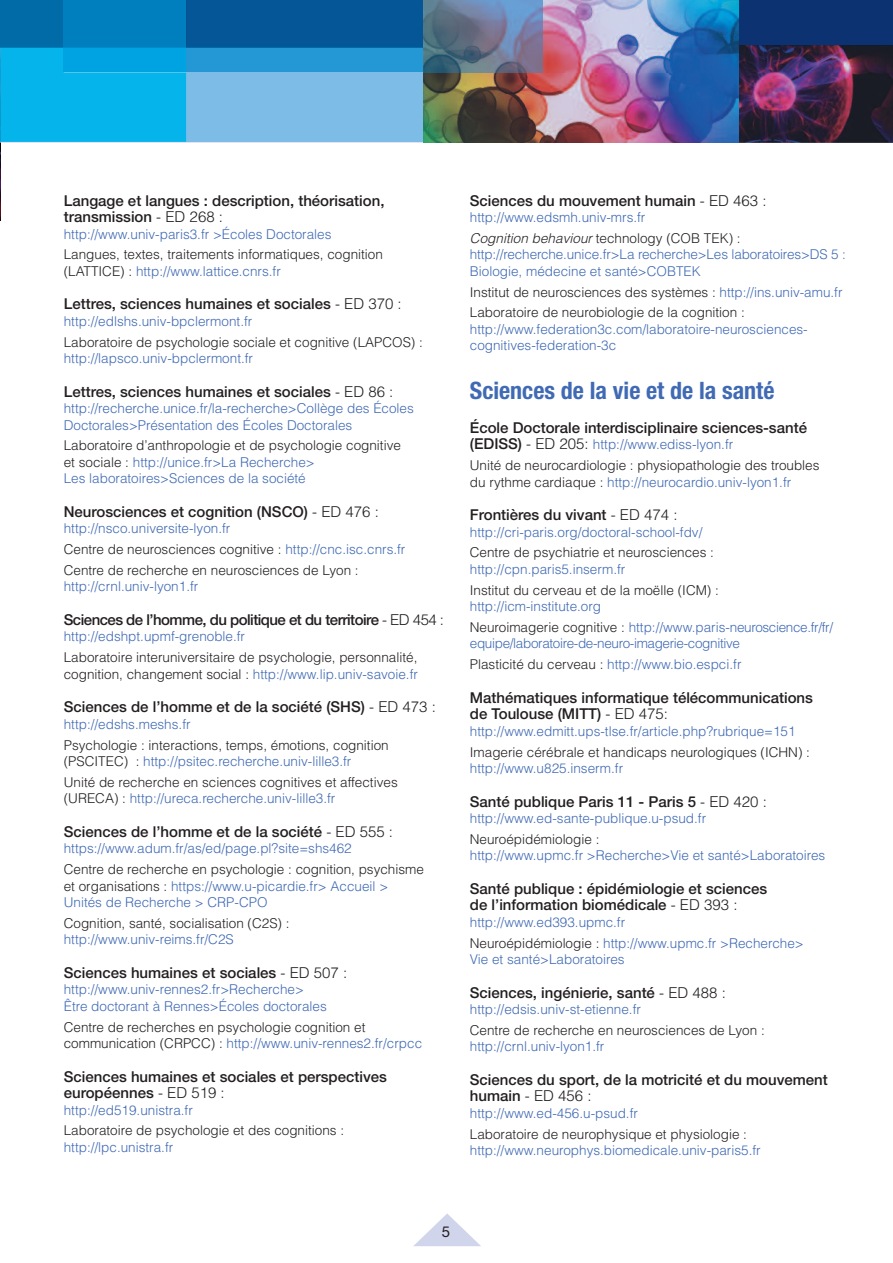
<style>
.page{position:relative;width:893px;height:1263px;background:#fff}
.page>*{position:absolute;margin:0;border:0;box-sizing:border-box;transform-origin:0 0}
.t1{font:700 condensed 24px "Helvetica Neue";color:#406ab4}
.t2{font:500 15px/16.5px "Helvetica Neue";color:#231f20}
.t3{font:500 15px "Helvetica Neue";letter-spacing:-.035em;color:#231f20}
.t4{font:300 15px "Helvetica";color:#231f20}
.t5{font:15px "Helvetica Neue";color:#231f20}
.t6{font:300 13.5px/16.5px "Helvetica";color:#406ab4}
.t7{font:300 13.5px/16.5px "Helvetica";color:#231f20}
.t8{font:300 13.5px/20.7px "Helvetica";letter-spacing:-.025em;color:#406ab4}
.s1{font-family:"Helvetica";font-weight:300}
.s2{color:#406ab4}
.s3{color:#231f20}
.s4{font-style:italic;color:#231f20}
.s5{font-family:"Helvetica Neue";font-weight:500;font-size:15px}
.s6{font-size:15px}
.s7{font-family:"Helvetica Neue";font-weight:500}
</style>
<div class="page">
<svg style="left:414px;top:1213px;width:67px;height:33px"></svg>
<img style="left:0;top:143px;width:1px;height:77px">
<hr style="left:0;top:142px;width:186px;height:1px;background:#54c0ed">
<img style="left:0;top:0;width:893px;height:142px">
<hr style="left:0;top:47px;width:64px;height:1px;background:#0081bf">
<div style="left:64px;top:0;width:122px;height:47px;background:#007fbf"></div>
<div style="left:64px;top:47px;width:122px;height:25px;background:#00a3e1"></div>
<hr style="left:64px;top:47px;width:122px;height:1px;background:#008bcd">
<p class="t2" style="left:64px;top:191px;width:322px">Langage et langues : description, théorisation, transmission <span class="s1">- ED 268 :</span></p>
<p class="t6" style="left:64px;top:225px;width:269px">http://www.univ-paris3.fr &gt;Écoles Doctorales</p>
<p class="t7" style="left:64px;top:246px;width:321px">Langues, textes, traitements informatiques, cognition (LATTICE) : <span class="s2">http://www.lattice.cnrs.fr</span></p>
<p class="t2" style="left:64px;top:295px;width:339px">Lettres, sciences humaines et sociales <span class="s1">- ED 370 :</span></p>
<p class="t6" style="left:64px;top:312px;width:190px">http://edlshs.univ-bpclermont.fr</p>
<p class="t7" style="left:64px;top:333px;width:361px">Laboratoire de psychologie sociale et cognitive (LAPCOS) :</p>
<p class="t6" style="left:64px;top:349px;width:191px">http://lapsco.univ-bpclermont.fr</p>
<p class="t2" style="left:64px;top:382px;width:331px">Lettres, sciences humaines et sociales <span class="s1">- ED 86 :</span></p>
<p class="t6" style="left:64px;top:399px;width:352px">http://recherche.unice.fr/la-recherche&gt;Collège des Écoles<br>Doctorales&gt;Présentation des Écoles Doctorales</p>
<p class="t6" style="left:64px;top:437px;width:339px"><span class="s3">Laboratoire d’anthropologie et de psychologie cognitive et sociale :</span> http://unice.fr&gt;La Recherche&gt;<br>Les laboratoires&gt;Sciences de la société</p>
<p class="t2" style="left:64px;top:503px;width:317px">Neurosciences et cognition (NSCO) <span class="s1">- ED 476 :</span></p>
<p class="t7" style="left:64px;top:518px;width:343px;line-height:20.7px"><span class="s2">http://nsco.universite-lyon.fr<br></span>Centre de neurosciences cognitive : <span class="s2">http://cnc.isc.cnrs.fr<br></span>Centre de recherche en neurosciences de Lyon :</p>
<p class="t6" style="left:64px;top:578px;width:136px">http://crnl.univ-lyon1.fr</p>
<p class="t3" style="left:64px;top:608px;width:382px">Sciences de l’homme, du politique et du territoire <span class="s1">- ED 454 :</span></p>
<p class="t6" style="left:64px;top:628px;width:183px">http://edshpt.upmf-grenoble.fr</p>
<p class="t7" style="left:64px;top:648px;width:356px">Laboratoire interuniversitaire de psychologie, personnalité, cognition, changement social : <span class="s2">http://www.lip.univ-savoie.fr</span></p>
<p class="t2" style="left:64px;top:698px;width:374px">Sciences de l’homme et de la société (SHS) <span class="s1">- ED 473 :</span></p>
<p class="t6" style="left:64px;top:715px;width:128px">http://edshs.meshs.fr</p>
<p class="t7" style="left:64px;top:736px;width:326px">Psychologie : interactions, temps, émotions, cognition (PSCITEC) : <span class="s2">http://psitec.recherche.univ-lille3.fr</span></p>
<p class="t7" style="left:64px;top:773px;width:335px">Unité de recherche en sciences cognitives et affectives (URECA) : <span class="s2">http://ureca.recherche.univ-lille3.fr</span></p>
<p class="t2" style="left:64px;top:822px;width:331px">Sciences de l’homme et de la société <span class="s1">- ED 555 :</span></p>
<p class="t6" style="left:64px;top:840px;width:289px">https://www.adum.fr/as/ed/page.pl?site=shs462</p>
<p class="t7" style="left:64px;top:860px;width:362px">Centre de recherche en psychologie : cognition, psychisme et organisations : <span class="s2">https://www.u-picardie.fr&gt; Accueil &gt;<br>Unités de Recherche &gt; CRP-CPO</span></p>
<p class="t7" style="left:64px;top:914px;width:227px">Cognition, santé, socialisation (C2S) :</p>
<p class="t6" style="left:64px;top:931px;width:172px">http://www.univ-reims.fr/C2S</p>
<p class="t2" style="left:64px;top:963px;width:285px">Sciences humaines et sociales <span class="s1">- ED 507 :</span></p>
<p class="t6" style="left:64px;top:981px;width:265px">http://www.univ-rennes2.fr&gt;Recherche&gt;<br>Être doctorant à Rennes&gt;Écoles doctorales</p>
<p class="t7" style="left:64px;top:1018px;width:360px">Centre de recherches en psychologie cognition et communication (CRPCC) : <span class="s2">http://www.univ-rennes2.fr/crpcc</span></p>
<p class="t2" style="left:64px;top:1067px;width:325px">Sciences humaines et sociales et perspectives européennes <span class="s1">- ED 519 :</span></p>
<p class="t6" style="left:64px;top:1101px;width:131px">http://ed519.unistra.fr</p>
<p class="t7" style="left:64px;top:1122px;width:282px">Laboratoire de psychologie et des cognitions :</p>
<p class="t6" style="left:64px;top:1138px;width:111px">http://lpc.unistra.fr</p>
<p class="t2" style="left:470px;top:191px;width:298px">Sciences du mouvement humain <span class="s1">- ED 463 :</span></p>
<p class="t6" style="left:470px;top:206px;width:272px;line-height:20.7px">http://www.edsmh.univ-mrs.fr<br><span class="s4">Cognition behaviour</span> <span class="s3">technology (COB TEK) :</span></p>
<p class="t6" style="left:470px;top:246px;width:377px">http://recherche.unice.fr&gt;La recherche&gt;Les laboratoires&gt;DS 5 :<br>Biologie, médecine et santé&gt;COBTEK</p>
<p class="t7" style="left:470px;top:281px;width:374px;line-height:20.7px">Institut de neurosciences des systèmes : <span class="s2">http://ins.univ-amu.fr<br></span>Laboratoire de neurobiologie de la cognition :</p>
<p class="t6" style="left:470px;top:320px;width:339px">http://www.federation3c.com/laboratoire-neurosciences&shy;cognitives-federation-3c</p>
<h1 class="t1" style="left:470px;top:371px;width:306px">Sciences de la vie et de la santé</h1>
<p class="t2" style="left:470px;top:419px;width:339px">École Doctorale interdisciplinaire sciences-santé</p>
<p class="t7" style="left:470px;top:434px;width:351px;line-height:20.7px"><span class="s5">(EDISS)</span> <span class="s6">- ED 205:</span> <span class="s2">http://www.ediss-lyon.fr<br></span>Unité de neurocardiologie : physiopathologie des troubles</p>
<p class="t6" style="left:470px;top:473px;width:323px"><span class="s3">du rythme cardiaque :</span> http://neurocardio.univ-lyon1.fr</p>
<p class="t2" style="left:470px;top:506px;width:209px">Frontières du vivant <span class="s1">- ED 474 :</span></p>
<p class="t6" style="left:470px;top:523px;width:234px">http://cri-paris.org/doctoral-school-fdv/</p>
<p class="t7" style="left:470px;top:544px;width:246px">Centre de psychiatrie et neurosciences :</p>
<p class="t6" style="left:470px;top:560px;width:157px">http://cpn.paris5.inserm.fr</p>
<p class="t7" style="left:470px;top:581px;width:251px">Institut du cerveau et de la moëlle (ICM) :</p>
<p class="t6" style="left:470px;top:595px;width:365px;line-height:20.7px">http://icm-institute.org<br><span class="s3">Neuroimagerie cognitive :</span> http://www.paris-neuroscience.fr/fr/</p>
<p class="t8" style="left:470px;top:633px;width:273px">equipe/laboratoire-de-neuro-imagerie-cognitive<br><span class="s3">Plasticité du cerveau :</span> http://www.bio.espci.fr</p>
<p class="t2" style="left:470px;top:688px;width:345px">Mathématiques informatique télécommunications de Toulouse (MITT) <span class="s1">- ED 475:</span></p>
<p class="t6" style="left:470px;top:722px;width:327px">http://www.edmitt.ups-tlse.fr/article.php?rubrique=151</p>
<p class="t7" style="left:470px;top:743px;width:342px">Imagerie cérébrale et handicaps neurologiques (ICHN) :</p>
<p class="t6" style="left:470px;top:759px;width:155px">http://www.u825.inserm.fr</p>
<p class="t2" style="left:470px;top:792px;width:299px">Santé publique Paris 11 - Paris 5 <span class="s1">- ED 420 :</span></p>
<p class="t6" style="left:470px;top:809px;width:238px">http://www.ed-sante-publique.u-psud.fr</p>
<p class="t7" style="left:470px;top:830px;width:131px">Neuroépidémiologie :</p>
<p class="t6" style="left:470px;top:846px;width:357px">http://www.upmc.fr &gt;Recherche&gt;Vie et santé&gt;Laboratoires</p>
<p class="t2" style="left:470px;top:879px;width:299px">Santé publique : épidémiologie et sciences de l’information biomédicale <span class="s1">- ED 393 :</span></p>
<p class="t6" style="left:470px;top:911px;width:335px;line-height:20.7px">http://www.ed393.upmc.fr<br><span class="s3">Neuroépidémiologie :</span> http://www.upmc.fr &gt;Recherche&gt;</p>
<p class="t6" style="left:470px;top:950px;width:156px">Vie et santé&gt;Laboratoires</p>
<p class="t2" style="left:470px;top:983px;width:257px">Sciences, ingénierie, santé <span class="s1">- ED 488 :</span></p>
<p class="t6" style="left:470px;top:1000px;width:173px">http://edsis.univ-st-etienne.fr</p>
<p class="t7" style="left:470px;top:1021px;width:296px">Centre de recherche en neurosciences de Lyon :</p>
<p class="t6" style="left:470px;top:1038px;width:136px">http://crnl.univ-lyon1.fr</p>
<p class="t2" style="left:470px;top:1070px;width:359px">Sciences du sport, de la motricité et du mouvement</p>
<p class="t4" style="left:470px;top:1084px;width:123px"><span class="s7">humain</span> - ED 456 :</p>
<p class="t6" style="left:470px;top:1104px;width:170px">http://www.ed-456.u-psud.fr</p>
<p class="t7" style="left:470px;top:1125px;width:279px">Laboratoire de neurophysique et physiologie :</p>
<p class="t6" style="left:470px;top:1141px;width:292px">http://www.neurophys.biomedicale.univ-paris5.fr</p>
<p class="t5" style="left:442px;top:1226px;width:10px">5</p>
</div>
